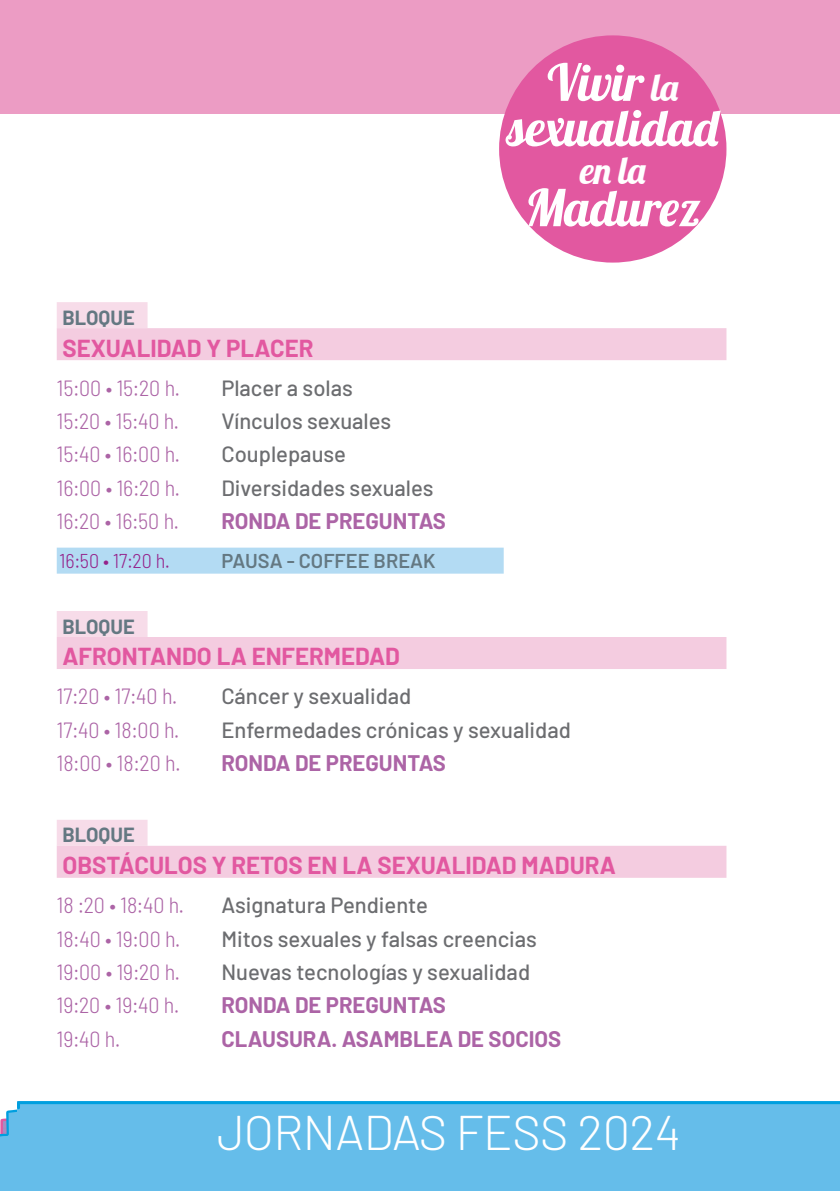
<style>
.page{position:relative;width:840px;height:1191px;background:#fff}
.page>*{position:absolute;margin:0;border:0;box-sizing:border-box;transform-origin:0 0}
.t1{font:50.8px "Lobster";letter-spacing:-.01em;color:#fff}
.t2{font:300 48.6px "Barlow";letter-spacing:-.01em;color:#fff}
.t3{font:37.4px "Lobster";color:#fff}
._1-MESA{font:700 24px "Barlow";color:#e258a0}
._2-Ponencia{font:500 22px "Barlow";color:#6c6d70}
._2-Ponencia-2{font:300 semi-condensed 22px "Barlow";color:#ac64a6}
._6-Sepecial{font:700 22px "Barlow";color:#ac64a6}
._6-Sepecial-2{font:300 semi-condensed 22px "Barlow";color:#ac64a6}
.Bloque{font:700 20px "Barlow";color:#647882}
._5-CAFE_o_COMIDA{font:600 20px "Barlow";color:#647882}
._5-CAFE_o_COMIDA-2{font:300 semi-condensed 20px "Barlow";color:#95228a}
.s1{font-size:37.4px}
</style>
<div class="page">
<div style="left:57px;top:302px;width:90px;height:26px;background:#f7dce9"></div>
<div style="left:57px;top:328px;width:669px;height:32px;background:#f4cce0"></div>
<div style="left:57px;top:547px;width:446px;height:26px;background:#b3dbf3"></div>
<div style="left:57px;top:611px;width:90px;height:26px;background:#f7dce9"></div>
<div style="left:57px;top:637px;width:669px;height:32px;background:#f4cce0"></div>
<div style="left:57px;top:819px;width:90px;height:26px;background:#f7dce9"></div>
<div style="left:57px;top:845px;width:669px;height:32px;background:#f4cce0"></div>
<div style="left:0;top:0;width:839px;height:113px;background:#ec9cc4"></div>
<div style="left:0;top:1101px;width:839px;height:90px;background:#65bdea"></div>
<div style="left:499px;top:35px;width:227px;height:228px;background:#e258a0;border-radius:50%"></div>
<p class="Bloque" style="left:62px;top:303px;width:74px">BLOQUE</p>
<p class="_1-MESA" style="left:62px;top:330px;width:252px">SEXUALIDAD Y PLACER</p>
<p class="_2-Ponencia-2" style="left:57px;top:372px;width:124px">15:00 • 15:20 h.</p>
<p class="_2-Ponencia" style="left:221px;top:371px;width:133px">Placer a solas</p>
<p class="_2-Ponencia-2" style="left:57px;top:405px;width:124px">15:20 • 15:40 h.</p>
<p class="_2-Ponencia" style="left:221px;top:405px;width:171px">Vínculos sexuales</p>
<p class="_2-Ponencia-2" style="left:57px;top:438px;width:125px">15:40 • 16:00 h.</p>
<p class="_2-Ponencia" style="left:221px;top:438px;width:126px">Couplepause</p>
<p class="_2-Ponencia-2" style="left:57px;top:472px;width:125px">16:00 • 16:20 h.</p>
<p class="_2-Ponencia" style="left:221px;top:471px;width:213px">Diversidades sexuales</p>
<p class="_6-Sepecial-2" style="left:57px;top:505px;width:123px">16:20 • 16:50 h.</p>
<p class="_6-Sepecial" style="left:221px;top:505px;width:226px">RONDA DE PREGUNTAS</p>
<p class="_5-CAFE_o_COMIDA-2" style="left:60px;top:546px;width:112px">16:50 • 17:20 h.</p>
<p class="_5-CAFE_o_COMIDA" style="left:221px;top:546px;width:216px">PAUSA - COFFEE BREAK</p>
<p class="t1" style="left:547px;top:50px;width:133px">Vivir <span class="s1">la</span></p>
<p class="t1" style="left:507px;top:95px;width:215px">sexualidad</p>
<p class="t3" style="left:579px;top:146px;width:68px">en la</p>
<p class="t1" style="left:524px;top:175px;width:178px">Madurez</p>
<p class="Bloque" style="left:62px;top:611px;width:74px">BLOQUE</p>
<p class="_1-MESA" style="left:62px;top:639px;width:339px">AFRONTANDO LA ENFERMEDAD</p>
<p class="_2-Ponencia-2" style="left:57px;top:680px;width:122px">17:20 • 17:40 h.</p>
<p class="_2-Ponencia" style="left:221px;top:680px;width:191px">Cáncer y sexualidad</p>
<p class="_2-Ponencia-2" style="left:57px;top:714px;width:124px">17:40 • 18:00 h.</p>
<p class="_2-Ponencia" style="left:221px;top:714px;width:351px">Enfermedades crónicas y sexualidad</p>
<p class="_6-Sepecial-2" style="left:57px;top:747px;width:125px">18:00 • 18:20 h.</p>
<p class="_6-Sepecial" style="left:221px;top:747px;width:226px">RONDA DE PREGUNTAS</p>
<p class="Bloque" style="left:62px;top:820px;width:74px">BLOQUE</p>
<p class="_1-MESA" style="left:62px;top:847px;width:554px">OBSTÁCULOS Y RETOS EN LA SEXUALIDAD MADURA</p>
<p class="_2-Ponencia-2" style="left:57px;top:889px;width:129px">18 :20 • 18:40 h.</p>
<p class="_2-Ponencia" style="left:221px;top:889px;width:208px">Asignatura Pendiente</p>
<p class="_2-Ponencia-2" style="left:57px;top:922px;width:125px">18:40 • 19:00 h.</p>
<p class="_2-Ponencia" style="left:221px;top:922px;width:317px">Mitos sexuales y falsas creencias</p>
<p class="_2-Ponencia-2" style="left:57px;top:956px;width:125px">19:00 • 19:20 h.</p>
<p class="_2-Ponencia" style="left:221px;top:956px;width:310px">Nuevas tecnologías y sexualidad</p>
<p class="_6-Sepecial-2" style="left:57px;top:989px;width:124px">19:20 • 19:40 h.</p>
<p class="_6-Sepecial" style="left:221px;top:989px;width:226px">RONDA DE PREGUNTAS</p>
<p class="_6-Sepecial-2" style="left:57px;top:1022px;width:65px">19:40 h.</p>
<p class="_6-Sepecial" style="left:221px;top:1022px;width:341px">CLAUSURA. ASAMBLEA DE SOCIOS</p>
<p class="t2" style="left:217px;top:1097px;width:465px">JORNADAS FESS 2024</p>
</div>
